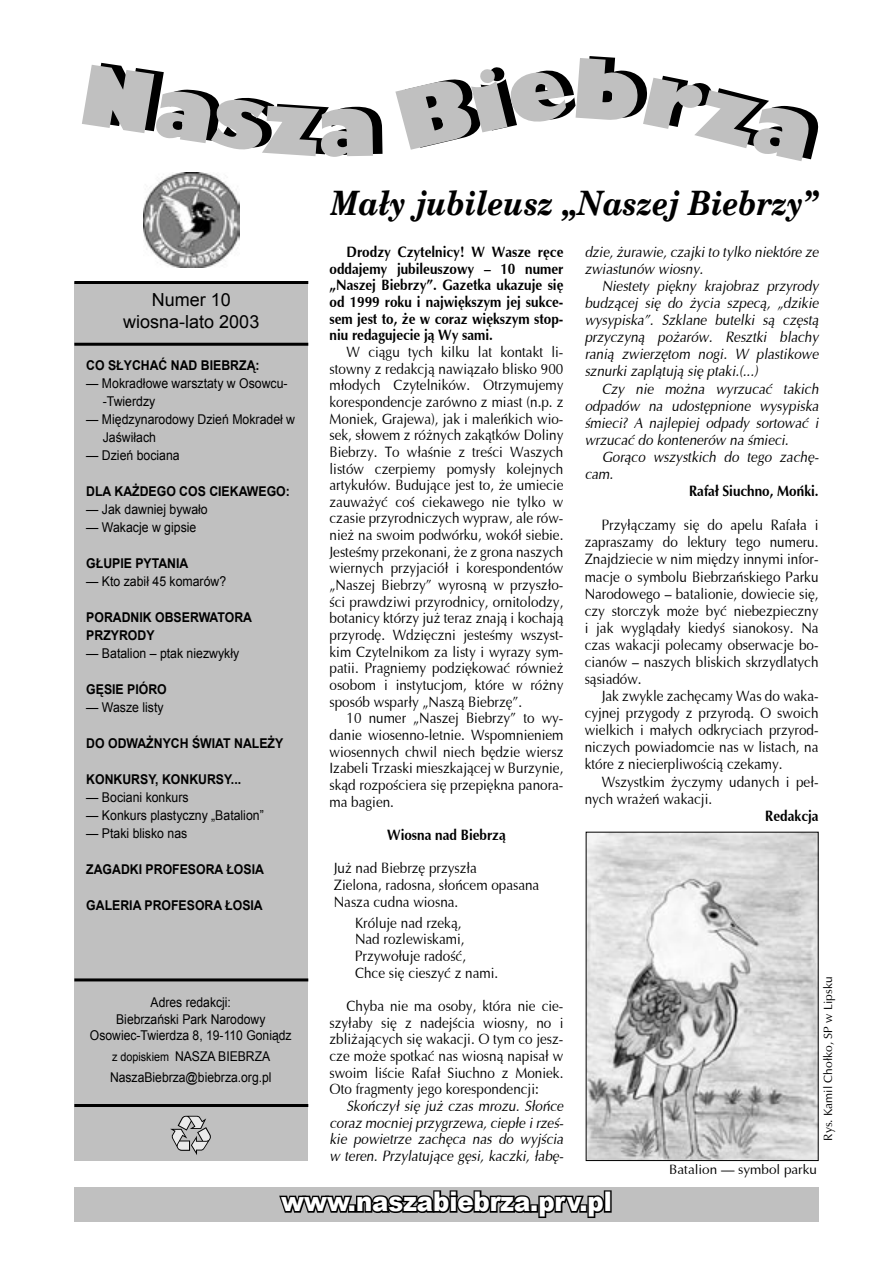
<style>
.page{position:relative;width:893px;height:1263px;background:#fff}
.page>*{position:absolute;margin:0;border:0;box-sizing:border-box;transform-origin:0 0}
.t1{font:italic 700 33px "New Brunswick";color:#000;scale:.9 1}
.t2{font:900 27px "Arial";color:#fff;scale:.9 1}
.t3{font:18px/21.6px "Arial";color:#000;text-align:center}
.t4{font:15px/16.6px "Ottawa";color:#000;text-align:justify;scale:.9 1}
.t5{font:italic 15px/17.1px "Ottawa";color:#000;text-align:justify;scale:.9 1}
.t6{font:700 15px/16.6px "Ottawa";color:#000;text-align:justify;scale:.9 1}
.t7{font:13.5px/18px "Arial";color:#000;scale:.91 1}
.t8{font:700 13.5px/18px "Arial";color:#000;scale:.91 1}
.t9{font:13.5px/16.5px "Arial";color:#000;text-align:center;scale:.9 1}
.t10{font:13.5px "Ottawa";color:#000}
.t11{font:12px "Ottawa";color:#000}
.s1{font-size:12px}
</style>
<div class="page">
<img style="left:144px;top:172px;width:95px;height:95px">
<div style="left:74px;top:282px;width:234px;height:879px;background:#c0c0c0"></div>
<hr style="left:74px;top:281px;width:234px;height:3px;background:#000">
<hr style="left:74px;top:343px;width:234px;height:3px;background:#000">
<hr style="left:74px;top:978px;width:234px;height:3px;background:#000">
<hr style="left:74px;top:1104px;width:234px;height:3px;background:#000">
<svg style="left:170px;top:1116px;width:41px;height:39px"></svg>
<svg style="left:82px;top:63px;width:300px;height:94px"></svg>
<svg style="left:395px;top:56px;width:424px;height:105px"></svg>
<div style="left:74px;top:1187px;width:745px;height:34px;background:#c0c0c0"></div>
<svg style="left:279px;top:1190px;width:325px;height:28px"></svg>
<div style="left:604px;top:1190px;width:8px;height:23px;border:3px solid #000"></div>
<img style="left:588px;top:834px;width:229px;height:325px">
<p class="t3" style="left:123px;top:289px;width:138px">Numer 10 wiosna-lato 2003</p>
<p class="t8" style="left:86px;top:357px;width:192px">CO SŁYCHAĆ NAD BIEBRZĄ:</p>
<p class="t7" style="left:103px;top:375px;width:205px;text-indent:-16px">— Mokradłowe warsztaty w Osowcu--Twierdzy</p>
<p class="t7" style="left:103px;top:411px;width:213px;text-indent:-16px">— Międzynarodowy Dzień Mokradeł w<br>Jaświłach</p>
<p class="t7" style="left:86px;top:447px;width:104px">— Dzień bociana</p>
<p class="t8" style="left:86px;top:483px;width:225px">DLA KAŻDEGO COS CIEKAWEGO:</p>
<p class="t7" style="left:86px;top:501px;width:135px">— Jak dawniej bywało</p>
<p class="t7" style="left:86px;top:519px;width:123px">— Wakacje w gipsie</p>
<p class="t8" style="left:86px;top:555px;width:114px">GŁUPIE PYTANIA</p>
<p class="t7" style="left:86px;top:573px;width:155px">— Kto zabił 45 komarów?</p>
<p class="t8" style="left:86px;top:609px;width:184px">PORADNIK OBSERWATORA<br>PRZYRODY</p>
<p class="t7" style="left:86px;top:645px;width:170px">— Batalion – ptak niezwykły</p>
<p class="t8" style="left:86px;top:681px;width:90px">GĘSIE PIÓRO</p>
<p class="t7" style="left:86px;top:699px;width:87px">— Wasze listy</p>
<p class="t8" style="left:86px;top:735px;width:218px">DO ODWAŻNYCH ŚWIAT NALEŻY</p>
<p class="t8" style="left:86px;top:771px;width:172px">KONKURSY, KONKURSY...</p>
<p class="t7" style="left:86px;top:789px;width:114px">— Bociani konkurs</p>
<p class="t7" style="left:86px;top:807px;width:197px">— Konkurs plastyczny „Batalion”</p>
<p class="t7" style="left:86px;top:825px;width:113px">— Ptaki blisko nas</p>
<p class="t8" style="left:86px;top:861px;width:197px">ZAGADKI PROFESORA ŁOSIA</p>
<p class="t8" style="left:86px;top:897px;width:196px">GALERIA PROFESORA ŁOSIA</p>
<p class="t9" style="left:90px;top:994px;width:226px">Adres redakcji:<br>Biebrzański Park Narodowy<br>Osowiec-Twierdza 8, 19-110 Goniądz</p>
<p class="t9" style="left:110px;top:1046px;width:181px;line-height:20.9px;text-align:left"><span class="s1">z dopiskiem</span> NASZA BIEBRZA<br>NaszaBiebrza@biebrza.org.pl</p>
<h1 class="t1" style="left:331px;top:183px;width:542px">Mały jubileusz „Naszej Biebrzy”</h1>
<p class="t6" style="left:330px;top:243px;width:261px;text-indent:17px">Drodzy Czytelnicy! W Wasze ręce oddajemy jubileuszowy – 10 numer „Naszej Biebrzy”. Gazetka ukazuje się od 1999 roku i największym jej sukce&shy;sem jest to, że w coraz większym stop&shy;niu redagujecie ją Wy sami.</p>
<p class="t4" style="left:330px;top:343px;width:261px;text-indent:17px">W ciągu tych kilku lat kontakt li&shy;stowny z redakcją nawiązało blisko 900 młodych Czytelników. Otrzymujemy korespondencje zarówno z miast (n.p. z Moniek, Grajewa), jak i maleńkich wio&shy;sek, słowem z różnych zakątków Doliny Biebrzy. To właśnie z treści Waszych listów czerpiemy pomysły kolejnych artykułów. Budujące jest to, że umiecie zauważyć coś ciekawego nie tylko w czasie przyrodniczych wypraw, ale rów&shy;nież na swoim podwórku, wokół siebie.<br>Jesteśmy przekonani, że z grona naszych wiernych przyjaciół i korespondentów „Naszej Biebrzy” wyrosną w przyszło&shy;ści prawdziwi przyrodnicy, ornitolodzy, botanicy którzy już teraz znają i kochają przyrodę. Wdzięczni jesteśmy wszyst&shy;kim Czytelnikom za listy i wyrazy sym&shy;patii. Pragniemy podziękować również osobom i instytucjom, które w różny sposób wsparły „Naszą Biebrzę”.</p>
<p class="t4" style="left:330px;top:710px;width:261px;text-indent:17px">10 numer „Naszej Biebrzy” to wy&shy;danie wiosenno-letnie. Wspomnieniem wiosennych chwil niech będzie wiersz Izabeli Trzaski mieszkającej w Burzynie, skąd rozpościera się przepiękna panora&shy;ma bagien.</p>
<p class="t6" style="left:387px;top:826px;width:133px">Wiosna nad Biebrzą</p>
<p class="t4" style="left:334px;top:860px;width:230px;text-align:left">Już nad Biebrzę przyszła<br>Zielona, radosna, słońcem opasana<br>Nasza cudna wiosna.</p>
<p class="t4" style="left:355px;top:914px;width:161px;text-align:left">Króluje nad rzeką,<br>Nad rozlewiskami,<br>Przywołuje radość,<br>Chce się cieszyć z nami.</p>
<p class="t4" style="left:330px;top:997px;width:261px;text-indent:17px">Chyba nie ma osoby, która nie cie&shy;szyłaby się z nadejścia wiosny, no i zbliżających się wakacji. O tym co jesz&shy;cze może spotkać nas wiosną napisał w swoim liście Rafał Siuchno z Moniek.<br>Oto fragmenty jego korespondencji:</p>
<p class="t5" style="left:330px;top:1097px;width:261px;line-height:16.6px;text-indent:17px">Skończył się już czas mrozu. Słońce coraz mocniej przygrzewa, ciepłe i rześ&shy;kie powietrze zachęca nas do wyjścia w teren. Przylatujące gęsi, kaczki, łabę-</p>
<p class="t5" style="left:585px;top:243px;width:261px">dzie, żurawie, czajki to tylko niektóre ze zwiastunów wiosny.</p>
<p class="t5" style="left:585px;top:277px;width:261px;text-indent:17px">Niestety piękny krajobraz przyrody budzącej się do życia szpecą, „dzikie wysypiska”. Szklane butelki są częstą przyczyną pożarów. Resztki blachy ranią zwierzętom nogi. W plastikowe sznurki zaplątują się ptaki.(...)</p>
<p class="t5" style="left:585px;top:380px;width:261px;text-indent:17px">Czy nie można wyrzucać takich odpadów na udostępnione wysypiska śmieci? A najlepiej odpady sortować i wrzucać do kontenerów na śmieci.</p>
<p class="t5" style="left:585px;top:448px;width:261px;text-indent:17px">Gorąco wszystkich do tego zachę&shy;cam.</p>
<p class="t6" style="left:689px;top:482px;width:145px">Rafał Siuchno, Mońki.</p>
<p class="t4" style="left:585px;top:517px;width:261px;line-height:17.1px;text-indent:17px">Przyłączamy się do apelu Rafała i zapraszamy do lektury tego numeru.<br>Znajdziecie w nim między innymi infor&shy;macje o symbolu Biebrzańskiego Parku Narodowego – batalionie, dowiecie się, czy storczyk może być niebezpieczny i jak wyglądały kiedyś sianokosy. Na czas wakacji polecamy obserwacje bo&shy;cianów – naszych bliskich skrzydlatych sąsiadów.</p>
<p class="t4" style="left:585px;top:687px;width:261px;line-height:17.1px;text-indent:17px">Jak zwykle zachęcamy Was do waka&shy;cyjnej przygody z przyrodą. O swoich wielkich i małych odkryciach przyrod&shy;niczych powiadomcie nas w listach, na które z niecierpliwością czekamy.</p>
<p class="t4" style="left:585px;top:773px;width:261px;line-height:17.1px;text-indent:17px">Wszystkim życzymy udanych i peł&shy;nych wrażeń wakacji.</p>
<p class="t6" style="left:765px;top:807px;width:61px">Redakcja</p>
<p class="t11" style="left:821px;top:1141px;width:165px;rotate:-90deg">Rys. Kamil Chołko, SP w Lipsku</p>
<p class="t10" style="left:669px;top:1162px;width:149px">Batalion — symbol parku</p>
<h2 class="t2" style="left:281px;top:1182px;width:369px">www.naszabiebrza.prv.pl</h2>
</div>
